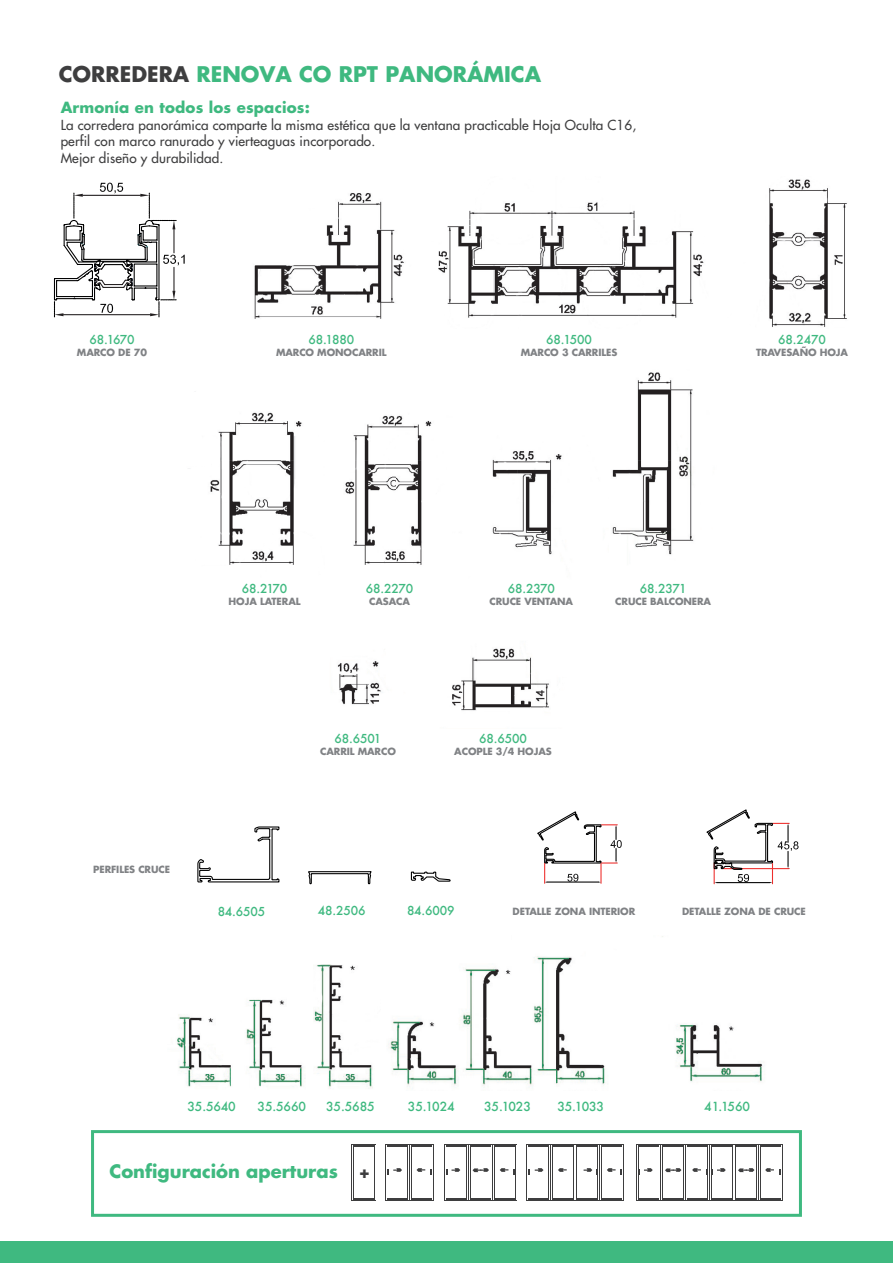
<style>
.page{position:relative;width:893px;height:1263px;background:#fff}
.page>*{position:absolute;margin:0;border:0;box-sizing:border-box;transform-origin:0 0}
.t1{font:700 21px "Futura LT";color:#3fb980}
.t2{font:700 18px "Futura LT";color:#3fb980}
.t3{font:700 15px "Futura LT";letter-spacing:.01em;color:#3fb980}
.t4{font:13.5px/16.5px "Futura LT";letter-spacing:.01em;color:#3e3e3f}
.t5{font:500 12.3px "Futura";letter-spacing:-.01em;color:#3fb980}
.t6{font:500 12.15px "Futura";letter-spacing:-.01em;color:#3fb980}
.t7{font:700 9.6px "Futura LT";letter-spacing:-.01em;color:#808285}
.s1{color:#3e3e3f}
.s2{font-size:16.65px;color:#3e3e3f}
</style>
<div class="page">
<div style="left:0;top:1241px;width:893px;height:22px;background:#3fb980"></div>
<img style="left:210px;top:372px;width:484px;height:193px">
<img style="left:254px;top:193px;width:150px;height:126px">
<img style="left:438px;top:179px;width:409px;height:148px">
<img style="left:337px;top:661px;width:45px;height:44px">
<img style="left:452px;top:648px;width:97px;height:63px">
<img style="left:177px;top:965px;width:196px;height:124px">
<img style="left:390px;top:936px;width:373px;height:151px">
<div style="left:352px;top:1144px;width:24px;height:57px;background:#3e3e3f"></div>
<div style="left:354px;top:1147px;width:20px;height:51px;background:#fff"></div>
<hr style="left:352px;top:1145px;width:1px;height:55px;background:#fff">
<hr style="left:375px;top:1145px;width:1px;height:55px;background:#fff">
<svg style="left:385px;top:1144px;width:24px;height:57px"></svg>
<div style="left:388px;top:1147px;width:19px;height:51px;background:#fff"></div>
<hr style="left:386px;top:1145px;width:1px;height:55px;background:#fff">
<hr style="left:408px;top:1145px;width:1px;height:55px;background:#fff">
<svg style="left:409px;top:1144px;width:25px;height:57px"></svg>
<div style="left:412px;top:1147px;width:19px;height:51px;background:#fff"></div>
<hr style="left:410px;top:1145px;width:1px;height:55px;background:#fff">
<hr style="left:433px;top:1145px;width:1px;height:55px;background:#fff">
<svg style="left:387px;top:1168px;width:15px;height:6px"></svg>
<svg style="left:416px;top:1168px;width:16px;height:6px"></svg>
<svg style="left:444px;top:1144px;width:24px;height:57px"></svg>
<div style="left:447px;top:1147px;width:19px;height:51px;background:#fff"></div>
<hr style="left:445px;top:1145px;width:1px;height:55px;background:#fff">
<hr style="left:467px;top:1145px;width:1px;height:55px;background:#fff">
<svg style="left:468px;top:1144px;width:25px;height:57px"></svg>
<div style="left:471px;top:1147px;width:19px;height:51px;background:#fff"></div>
<hr style="left:469px;top:1145px;width:1px;height:55px;background:#fff">
<hr style="left:492px;top:1145px;width:1px;height:55px;background:#fff">
<div style="left:493px;top:1144px;width:24px;height:57px;background:#3e3e3f"></div>
<div style="left:495px;top:1147px;width:20px;height:51px;background:#fff"></div>
<hr style="left:493px;top:1145px;width:1px;height:55px;background:#fff">
<hr style="left:516px;top:1145px;width:1px;height:55px;background:#fff">
<svg style="left:446px;top:1168px;width:14px;height:6px"></svg>
<svg style="left:473px;top:1168px;width:16px;height:4px"></svg>
<svg style="left:500px;top:1168px;width:8px;height:4px"></svg>
<svg style="left:636px;top:1144px;width:25px;height:57px"></svg>
<div style="left:639px;top:1147px;width:19px;height:51px;background:#fff"></div>
<hr style="left:637px;top:1145px;width:1px;height:55px;background:#fff">
<hr style="left:660px;top:1145px;width:1px;height:55px;background:#fff">
<div style="left:661px;top:1144px;width:24px;height:57px;background:#3e3e3f"></div>
<div style="left:663px;top:1147px;width:20px;height:51px;background:#fff"></div>
<hr style="left:662px;top:1145px;width:1px;height:55px;background:#fff">
<hr style="left:684px;top:1145px;width:1px;height:55px;background:#fff">
<svg style="left:685px;top:1144px;width:24px;height:57px"></svg>
<div style="left:688px;top:1147px;width:19px;height:51px;background:#fff"></div>
<hr style="left:686px;top:1145px;width:1px;height:55px;background:#fff">
<hr style="left:708px;top:1145px;width:1px;height:55px;background:#fff">
<svg style="left:639px;top:1168px;width:14px;height:6px"></svg>
<svg style="left:665px;top:1168px;width:16px;height:4px"></svg>
<div style="left:709px;top:1144px;width:25px;height:57px;background:#3e3e3f"></div>
<div style="left:712px;top:1147px;width:20px;height:51px;background:#fff"></div>
<hr style="left:710px;top:1145px;width:1px;height:55px;background:#fff">
<hr style="left:733px;top:1145px;width:1px;height:55px;background:#fff">
<div style="left:734px;top:1144px;width:24px;height:57px;background:#3e3e3f"></div>
<div style="left:736px;top:1147px;width:20px;height:51px;background:#fff"></div>
<hr style="left:735px;top:1145px;width:1px;height:55px;background:#fff">
<hr style="left:757px;top:1145px;width:1px;height:55px;background:#fff">
<svg style="left:758px;top:1144px;width:25px;height:57px"></svg>
<div style="left:761px;top:1147px;width:19px;height:51px;background:#fff"></div>
<hr style="left:759px;top:1145px;width:1px;height:55px;background:#fff">
<hr style="left:781px;top:1145px;width:1px;height:55px;background:#fff">
<svg style="left:692px;top:1168px;width:34px;height:6px"></svg>
<svg style="left:738px;top:1168px;width:16px;height:4px"></svg>
<svg style="left:765px;top:1168px;width:15px;height:6px"></svg>
<svg style="left:526px;top:1144px;width:25px;height:57px"></svg>
<div style="left:529px;top:1147px;width:19px;height:51px;background:#fff"></div>
<hr style="left:527px;top:1145px;width:1px;height:55px;background:#fff">
<hr style="left:549px;top:1145px;width:1px;height:55px;background:#fff">
<div style="left:551px;top:1144px;width:24px;height:57px;background:#3e3e3f"></div>
<div style="left:553px;top:1147px;width:20px;height:51px;background:#fff"></div>
<hr style="left:551px;top:1145px;width:1px;height:55px;background:#fff">
<hr style="left:574px;top:1145px;width:1px;height:55px;background:#fff">
<div style="left:575px;top:1144px;width:24px;height:57px;background:#3e3e3f"></div>
<div style="left:577px;top:1147px;width:20px;height:51px;background:#fff"></div>
<hr style="left:576px;top:1145px;width:1px;height:55px;background:#fff">
<hr style="left:598px;top:1145px;width:1px;height:55px;background:#fff">
<svg style="left:599px;top:1144px;width:25px;height:57px"></svg>
<div style="left:602px;top:1147px;width:19px;height:51px;background:#fff"></div>
<hr style="left:600px;top:1145px;width:1px;height:55px;background:#fff">
<hr style="left:622px;top:1145px;width:1px;height:55px;background:#fff">
<svg style="left:529px;top:1168px;width:14px;height:6px"></svg>
<svg style="left:558px;top:1168px;width:9px;height:4px"></svg>
<svg style="left:584px;top:1168px;width:13px;height:6px"></svg>
<svg style="left:607px;top:1168px;width:14px;height:6px"></svg>
<div style="left:91px;top:1130px;width:711px;height:87px;border:3px solid #3fb980"></div>
<hr style="left:269px;top:840px;width:1px;height:38px;background:#000001">
<svg style="left:197px;top:858px;width:83px;height:25px"></svg>
<hr style="left:271px;top:830px;width:2px;height:49px;background:#000001">
<svg style="left:254px;top:826px;width:26px;height:16px"></svg>
<svg style="left:410px;top:871px;width:41px;height:11px"></svg>
<svg style="left:308px;top:871px;width:64px;height:14px"></svg>
<svg style="left:537px;top:811px;width:85px;height:72px"></svg>
<svg style="left:706px;top:809px;width:92px;height:75px"></svg>
<svg style="left:53px;top:183px;width:132px;height:134px"></svg>
<h1 class="t1" style="left:59px;top:60px;width:484px"><span class="s1">CORREDERA</span> RENOVA CO RPT PANORÁMICA</h1>
<h3 class="t3" style="left:61px;top:98px;width:251px">Armonía en todos los espacios:</h3>
<h3 class="t4" style="left:61px;top:117px;width:577px">La corredera panorámica comparte la misma estética que la ventana practicable Hoja Oculta C16, perfil con marco ranurado y vierteaguas incorporado.<br>Mejor diseño y durabilidad.</h3>
<p class="t6" style="left:89px;top:331px;width:47px">68.1670</p>
<p class="t7" style="left:77px;top:346px;width:72px">MARCO DE 70</p>
<p class="t6" style="left:308px;top:331px;width:47px">68.1880</p>
<p class="t7" style="left:276px;top:346px;width:112px">MARCO MONOCARRIL</p>
<p class="t6" style="left:546px;top:331px;width:47px">68.1500</p>
<p class="t7" style="left:521px;top:346px;width:98px">MARCO 3 CARRILES</p>
<p class="t6" style="left:778px;top:331px;width:49px">68.2470</p>
<p class="t7" style="left:756px;top:346px;width:94px">TRAVESAÑO HOJA</p>
<p class="t7" style="left:93px;top:863px;width:78px">PERFILES CRUCE</p>
<p class="t6" style="left:242px;top:580px;width:47px">68.2170</p>
<p class="t7" style="left:229px;top:595px;width:73px">HOJA LATERAL</p>
<p class="t6" style="left:366px;top:580px;width:49px">68.2270</p>
<p class="t7" style="left:369px;top:595px;width:42px">CASACA</p>
<p class="t6" style="left:508px;top:580px;width:49px">68.2370</p>
<p class="t7" style="left:489px;top:595px;width:85px">CRUCE VENTANA</p>
<p class="t6" style="left:640px;top:580px;width:48px">68.2371</p>
<p class="t7" style="left:615px;top:595px;width:97px">CRUCE BALCONERA</p>
<p class="t6" style="left:335px;top:730px;width:48px">68.6501</p>
<p class="t7" style="left:320px;top:745px;width:77px">CARRIL MARCO</p>
<p class="t6" style="left:479px;top:730px;width:49px">68.6500</p>
<p class="t7" style="left:454px;top:745px;width:99px">ACOPLE 3/4 HOJAS</p>
<p class="t6" style="left:218px;top:903px;width:49px">84.6505</p>
<p class="t6" style="left:318px;top:902px;width:49px">48.2506</p>
<p class="t6" style="left:407px;top:902px;width:49px">84.6009</p>
<p class="t7" style="left:513px;top:904px;width:124px">DETALLE ZONA INTERIOR</p>
<p class="t7" style="left:682px;top:904px;width:125px">DETALLE ZONA DE CRUCE</p>
<p class="t5" style="left:187px;top:1098px;width:50px">35.5640</p>
<p class="t5" style="left:258px;top:1098px;width:50px">35.5660</p>
<p class="t5" style="left:326px;top:1098px;width:50px">35.5685</p>
<p class="t5" style="left:408px;top:1098px;width:48px">35.1024</p>
<p class="t5" style="left:484px;top:1098px;width:48px">35.1023</p>
<p class="t5" style="left:557px;top:1098px;width:48px">35.1033</p>
<p class="t5" style="left:704px;top:1098px;width:47px">41.1560</p>
<h2 class="t2" style="left:109px;top:1159px;width:262px">Configuración aperturas <span class="s2">+</span></h2>
</div>
